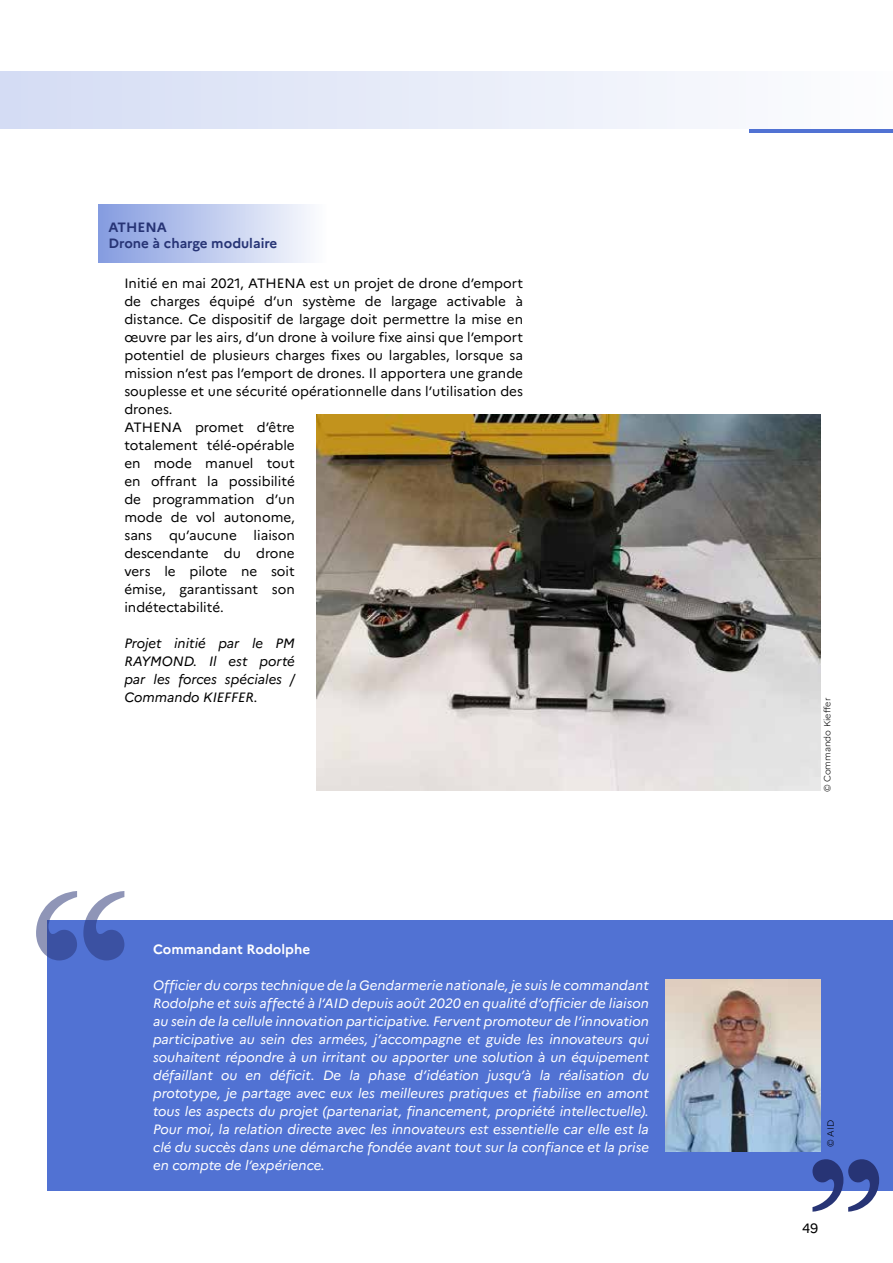
<style>
.page{position:relative;width:893px;height:1263px;background:#fff}
.page>*{position:absolute;margin:0;border:0;box-sizing:border-box;transform-origin:0 0}
.t1{font:268.5px "Kannada MN";color:#273475}
.t2{font:202.5px "Kannada MN";color:#273475}
.t3{font:italic 13.5px/18px "Marianne";color:#fff;text-align:justify}
.t4{font:13.5px/18px "Marianne";color:#000}
.t5{font:italic 13.5px/18px "Marianne";color:#000;text-align:justify}
.t6{font:700 13.5px/16.2px "Marianne";color:#273475}
.t7{font:700 13.5px "Marianne";color:#fff}
.t8{font:300 9px "Marianne";color:#000}
</style>
<div class="page">
<div style="left:0;top:72px;width:893px;height:57px;background:linear-gradient(to right,#d4dcf4,#fdfdfe)"></div>
<hr style="left:749px;top:129px;width:144px;height:4px;background:#5172d3">
<div style="left:48px;top:921px;width:845px;height:270px;background:#5172d3"></div>
<div style="left:98px;top:204px;width:229px;height:59px;background:linear-gradient(to right,#859ce0,#fdfefe)"></div>
<img style="left:317px;top:414px;width:504px;height:377px">
<img style="left:666px;top:980px;width:155px;height:171px">
<p class="t6" style="left:108px;top:218px;width:171px">ATHENA<br>Drone à charge modulaire</p>
<p class="t4" style="left:124px;top:273px;width:400px">Initié en mai 2021, ATHENA est un projet de drone d’emport de charges équipé d’un système de largage activable à distance. Ce dispositif de largage doit permettre la mise en œuvre par les airs, d’un drone à voilure fixe ainsi que l’emport potentiel de plusieurs charges fixes ou largables, lorsque sa mission n’est pas l’emport de drones. Il apportera une grande souplesse et une sécurité opérationnelle dans l’utilisation des drones.<br>ATHENA promet d’être<br>totalement télé-opérable<br>en mode manuel tout<br>en offrant la possibilité<br>de programmation d’un<br>mode de vol autonome,<br>sans qu’aucune liaison<br>descendante du drone<br>vers le pilote ne soit<br>émise, garantissant son<br>indétectabilité.</p>
<p class="t5" style="left:124px;top:633px;width:172px">Projet initié par le PM RAYMOND. Il est porté par les forces spéciales / Commando KIEFFER.</p>
<h1 class="t1" style="left:27px;top:827px;width:109px">“</h1>
<p class="t7" style="left:153px;top:939px;width:159px">Commandant Rodolphe</p>
<p class="t3" style="left:153px;top:975px;width:497px">Officier du corps technique de la Gendarmerie nationale, je suis le commandant Rodolphe et suis affecté à l’AID depuis août 2020 en qualité d’officier de liaison au sein de la cellule innovation participative. Fervent promoteur de l’innovation participative au sein des armées, j’accompagne et guide les innovateurs qui souhaitent répondre à un irritant ou apporter une solution à un équipement défaillant ou en déficit. De la phase d’idéation jusqu’à la réalisation du prototype, je partage avec eux les meilleures pratiques et fiabilise en amont tous les aspects du projet (partenariat, financement, propriété intellectuelle).<br>Pour moi, la relation directe avec les innovateurs est essentielle car elle est la clé du succès dans une démarche fondée avant tout sur la confiance et la prise en compte de l’expérience.</p>
<p class="t8" style="left:820px;top:792px;width:96px;rotate:-90deg">© Commando Kieffer</p>
<p class="t8" style="left:824px;top:1147px;width:28px;rotate:-90deg">© AID</p>
<h2 class="t2" style="left:805px;top:1111px;width:82px">”</h2>
<p class="t4" style="left:802px;top:1217px;width:18px">49</p>
</div>
